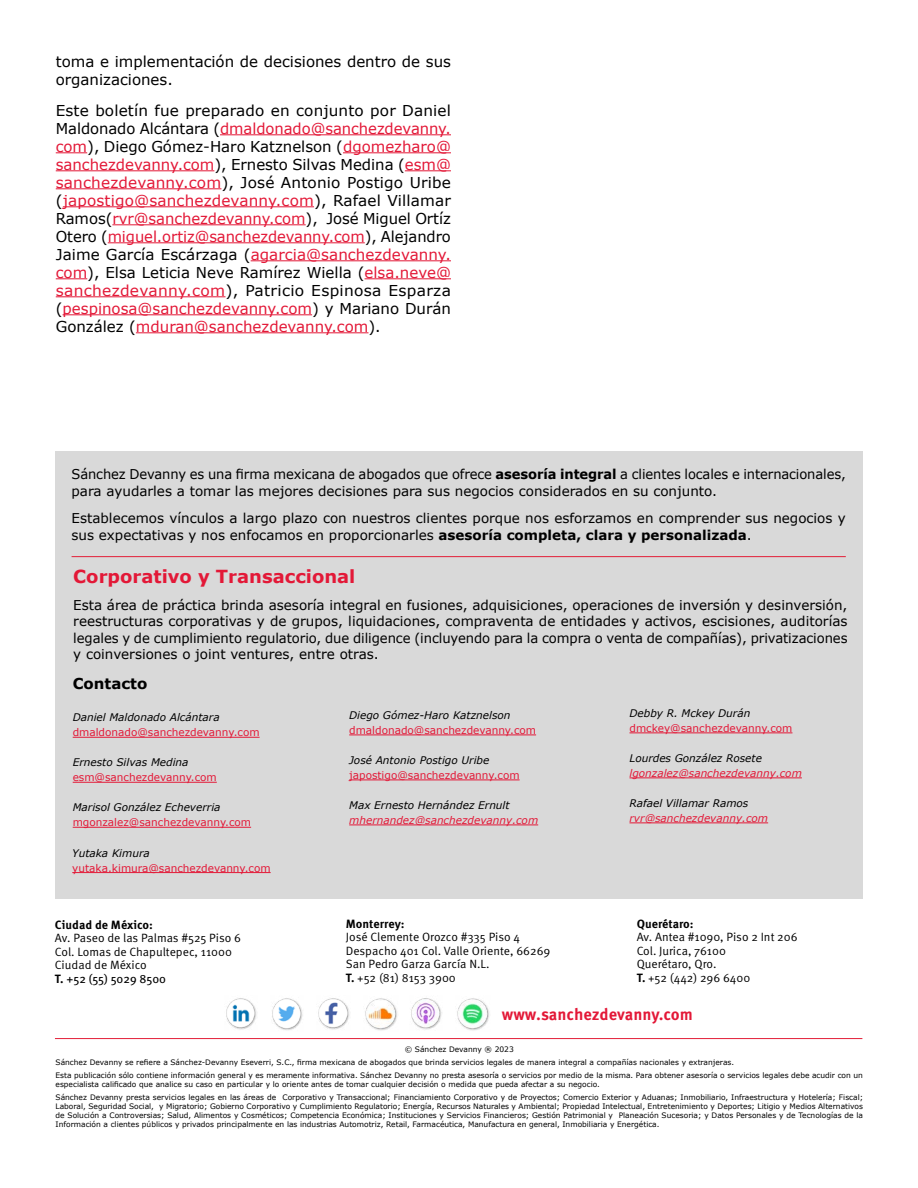
<style>
.page{position:relative;width:918px;height:1188px;background:#fff}
.page>*{position:absolute;margin:0;border:0;box-sizing:border-box;transform-origin:0 0}
.t1{font:700 18px "Verdana";color:#e31837}
.t2{font:700 16.5px "Meta Correspondence Pro";letter-spacing:-.005em;color:#e31837}
.t3{font:15px/18px "Verdana";color:#000}
.t4{font:700 15px "Verdana";color:#000}
.t5{font:13.5px/16.5px "Verdana";color:#000}
.t6{font:12px/13.5px "Meta Pro Norm";color:#000}
.t7{font:700 12px "Meta Correspondence Pro";color:#000}
.t8{font:12px "Meta Pro";color:#000}
.t9{font:italic 10.5px "Verdana";color:#000}
.t10{font:10.5px "Verdana";color:#e31837}
.t11{font:italic 10.5px "Verdana";color:#e31837}
.t12{font:7.5px/13.2px "Verdana";color:#000}
.s1{color:#e31837}
.s2{font-weight:700}
.s3{font-family:"Meta Pro";font-weight:700}
</style>
<div class="page">
<div style="left:55px;top:451px;width:808px;height:448px;background:#d9d9d9"></div>
<hr style="left:55px;top:1038px;width:807px;height:1px;background:#e31e38">
<hr style="left:72px;top:556px;width:774px;height:1px;background:#e31e38">
<hr style="left:220px;top:134px;width:231px;height:1px;background:#e31837">
<hr style="left:56px;top:152px;width:31px;height:1px;background:#e31837">
<hr style="left:343px;top:152px;width:108px;height:1px;background:#e31837">
<hr style="left:56px;top:170px;width:158px;height:1px;background:#e31837">
<hr style="left:405px;top:170px;width:46px;height:1px;background:#e31837">
<hr style="left:56px;top:188px;width:165px;height:1px;background:#e31837">
<hr style="left:63px;top:206px;width:251px;height:1px;background:#e31837">
<hr style="left:112px;top:224px;width:194px;height:1px;background:#e31837">
<hr style="left:108px;top:242px;width:257px;height:1px;background:#e31837">
<hr style="left:251px;top:260px;width:200px;height:1px;background:#e31837">
<hr style="left:56px;top:278px;width:31px;height:1px;background:#e31837">
<hr style="left:365px;top:278px;width:86px;height:1px;background:#e31837">
<hr style="left:56px;top:296px;width:170px;height:1px;background:#e31837">
<hr style="left:63px;top:314px;width:249px;height:1px;background:#e31837">
<hr style="left:136px;top:332px;width:233px;height:1px;background:#e31837">
<img style="left:226px;top:998px;width:31px;height:32px">
<img style="left:365px;top:998px;width:32px;height:33px">
<img style="left:457px;top:998px;width:32px;height:33px">
<img style="left:411px;top:998px;width:31px;height:32px">
<img style="left:272px;top:998px;width:31px;height:32px">
<img style="left:318px;top:998px;width:32px;height:32px">
<hr style="left:73px;top:737px;width:187px;height:1px;background:#e31837">
<hr style="left:73px;top:782px;width:144px;height:1px;background:#e31837">
<hr style="left:73px;top:827px;width:178px;height:1px;background:#e31837">
<hr style="left:349px;top:735px;width:187px;height:1px;background:#e31837">
<hr style="left:349px;top:780px;width:171px;height:1px;background:#e31837">
<hr style="left:349px;top:825px;width:189px;height:1px;background:#e31837">
<hr style="left:629px;top:733px;width:163px;height:1px;background:#e31837">
<hr style="left:629px;top:778px;width:173px;height:1px;background:#e31837">
<hr style="left:629px;top:823px;width:139px;height:1px;background:#e31837">
<hr style="left:72px;top:872px;width:199px;height:1px;background:#e31837">
<h3 class="t3" style="left:56px;top:53px;width:397px">toma e implementación de decisiones dentro de sus organizaciones.</h3>
<p class="t3" style="left:56px;top:101px;width:397px;text-align:justify">Este boletín fue preparado en conjunto por Daniel Maldonado Alcántara (<span class="s1">dmaldonado@sanchezdevanny. com</span>), Diego Gómez-Haro Katznelson (<span class="s1">dgomezharo@ sanchezdevanny.com</span>), Ernesto Silvas Medina (<span class="s1">esm@ sanchezdevanny.com</span>), José Antonio Postigo Uribe (<span class="s1">japostigo@sanchezdevanny.com</span>), Rafael Villamar Ramos(<span class="s1">rvr@sanchezdevanny.com</span>), José Miguel Ortíz Otero (<span class="s1">miguel.ortiz@sanchezdevanny.com</span>), Alejandro Jaime García Escárzaga (<span class="s1">agarcia@sanchezdevanny. com</span>), Elsa Leticia Neve Ramírez Wiella (<span class="s1">elsa.neve@ sanchezdevanny.com</span>), Patricio Espinosa Esparza (<span class="s1">pespinosa@sanchezdevanny.com</span>) y Mariano Durán González (<span class="s1">mduran@sanchezdevanny.com</span>).</p>
<h3 class="t5" style="left:72px;top:466px;width:776px">Sánchez Devanny es una firma mexicana de abogados que ofrece <span class="s2">asesoría integral</span> a clientes locales e internacionales, para ayudarles a tomar las mejores decisiones para sus negocios considerados en su conjunto.</h3>
<h3 class="t5" style="left:72px;top:510px;width:776px">Establecemos vínculos a largo plazo con nuestros clientes porque nos esforzamos en comprender sus negocios y sus expectativas y nos enfocamos en proporcionarles <span class="s2">asesoría completa, clara y personalizada</span>.</h3>
<h1 class="t1" style="left:73px;top:564px;width:284px">Corporativo y Transaccional</h1>
<p class="t5" style="left:73px;top:597px;width:776px;text-align:justify">Esta área de práctica brinda asesoría integral en fusiones, adquisiciones, operaciones de inversión y desinversión, reestructuras corporativas y de grupos, liquidaciones, compraventa de entidades y activos, escisiones, auditorías legales y de cumplimiento regulatorio, due diligence (incluyendo para la compra o venta de compañías), privatizaciones y coinversiones o joint ventures, entre otras.</p>
<h3 class="t4" style="left:73px;top:674px;width:76px">Contacto</h3>
<h3 class="t9" style="left:73px;top:711px;width:148px">Daniel Maldonado Alcántara</h3>
<h3 class="t10" style="left:73px;top:726px;width:188px">dmaldonado@sanchezdevanny.com</h3>
<h3 class="t9" style="left:73px;top:756px;width:117px">Ernesto Silvas Medina</h3>
<h3 class="t10" style="left:73px;top:771px;width:146px">esm@sanchezdevanny.com</h3>
<h3 class="t9" style="left:73px;top:801px;width:149px">Marisol González Echeverria</h3>
<h3 class="t10" style="left:73px;top:816px;width:180px">mgonzalez@sanchezdevanny.com</h3>
<h3 class="t9" style="left:629px;top:706px;width:122px">Debby R. Mckey Durán</h3>
<h3 class="t10" style="left:629px;top:721px;width:164px">dmckey@sanchezdevanny.com</h3>
<h3 class="t9" style="left:629px;top:751px;width:134px">Lourdes González Rosete</h3>
<h3 class="t11" style="left:629px;top:766px;width:174px">lgonzalez@sanchezdevanny.com</h3>
<h3 class="t9" style="left:629px;top:796px;width:120px">Rafael Villamar Ramos</h3>
<h3 class="t11" style="left:629px;top:811px;width:140px">rvr@sanchezdevanny.com</h3>
<h3 class="t9" style="left:349px;top:708px;width:163px">Diego Gómez-Haro Katznelson</h3>
<h3 class="t10" style="left:349px;top:723px;width:188px">dmaldonado@sanchezdevanny.com</h3>
<h3 class="t9" style="left:349px;top:753px;width:142px">José Antonio Postigo Uribe</h3>
<h3 class="t10" style="left:349px;top:768px;width:172px">japostigo@sanchezdevanny.com</h3>
<h3 class="t9" style="left:349px;top:798px;width:162px">Max Ernesto Hernández Ernult</h3>
<h3 class="t11" style="left:349px;top:813px;width:191px">mhernandez@sanchezdevanny.com</h3>
<h3 class="t9" style="left:72px;top:846px;width:79px">Yutaka Kimura</h3>
<h3 class="t10" style="left:72px;top:861px;width:200px">yutaka.kimura@sanchezdevanny.com</h3>
<h3 class="t7" style="left:55px;top:915px;width:100px">Ciudad de México:</h3>
<h3 class="t6" style="left:55px;top:931px;width:188px">Av. Paseo de las Palmas #525 Piso 6<br>Col. Lomas de Chapultepec, 11000<br>Ciudad de México</h3>
<h3 class="t8" style="left:55px;top:969px;width:113px"><span class="s2">T.</span> +52 (55) 5029 8500</h3>
<h3 class="t7" style="left:346px;top:914px;width:60px">Monterrey:</h3>
<h3 class="t6" style="left:346px;top:929px;width:206px">José Clemente Orozco #335 Piso 4<br>Despacho 401 Col. Valle Oriente, 66269<br>San Pedro Garza García N.L.<br><span class="s3">T.</span> +52 (81) 8153 3900</h3>
<h3 class="t7" style="left:637px;top:914px;width:59px">Querétaro:</h3>
<h3 class="t6" style="left:637px;top:929px;width:162px">Av. Antea #1090, Piso 2 Int 206<br>Col. Jurica, 76100<br>Querétaro, Qro.<br><span class="s3">T.</span> +52 (442) 296 6400</h3>
<h2 class="t2" style="left:502px;top:1002px;width:192px">www.sanchezdevanny.com</h2>
<p class="t12" style="left:56px;top:1043px;width:809px;text-indent:349px">© Sánchez Devanny ® 2023<br>Sánchez Devanny se refiere a Sánchez-Devanny Eseverri, S.C., firma mexicana de abogados que brinda servicios legales de manera integral a compañías nacionales y extranjeras.<br>Esta publicación sólo contiene información general y es meramente informativa. Sánchez Devanny no presta asesoría o servicios por medio de la misma. Para obtener asesoría o servicios legales debe acudir con un</p>
<p class="t12" style="left:56px;top:1078px;width:809px">especialista calificado que analice su caso en particular y lo oriente antes de tomar cualquier decisión o medida que pueda afectar a su negocio.<br>Sánchez Devanny presta servicios legales en las áreas de Corporativo y Transaccional; Financiamiento Corporativo y de Proyectos; Comercio Exterior y Aduanas; Inmobiliario, Infraestructura y Hotelería; Fiscal;</p>
<p class="t12" style="left:56px;top:1102px;width:809px;line-height:9px;text-align:justify">Laboral, Seguridad Social, y Migratorio; Gobierno Corporativo y Cumplimiento Regulatorio; Energía, Recursos Naturales y Ambiental; Propiedad Intelectual, Entretenimiento y Deportes; Litigio y Medios Alternativos de Solución a Controversias; Salud, Alimentos y Cosméticos; Competencia Económica; Instituciones y Servicios Financieros; Gestión Patrimonial y Planeación Sucesoria; y Datos Personales y de Tecnologías de la Información a clientes públicos y privados principalmente en las industrias Automotriz, Retail, Farmacéutica, Manufactura en general, Inmobiliaria y Energética.</p>
</div>
